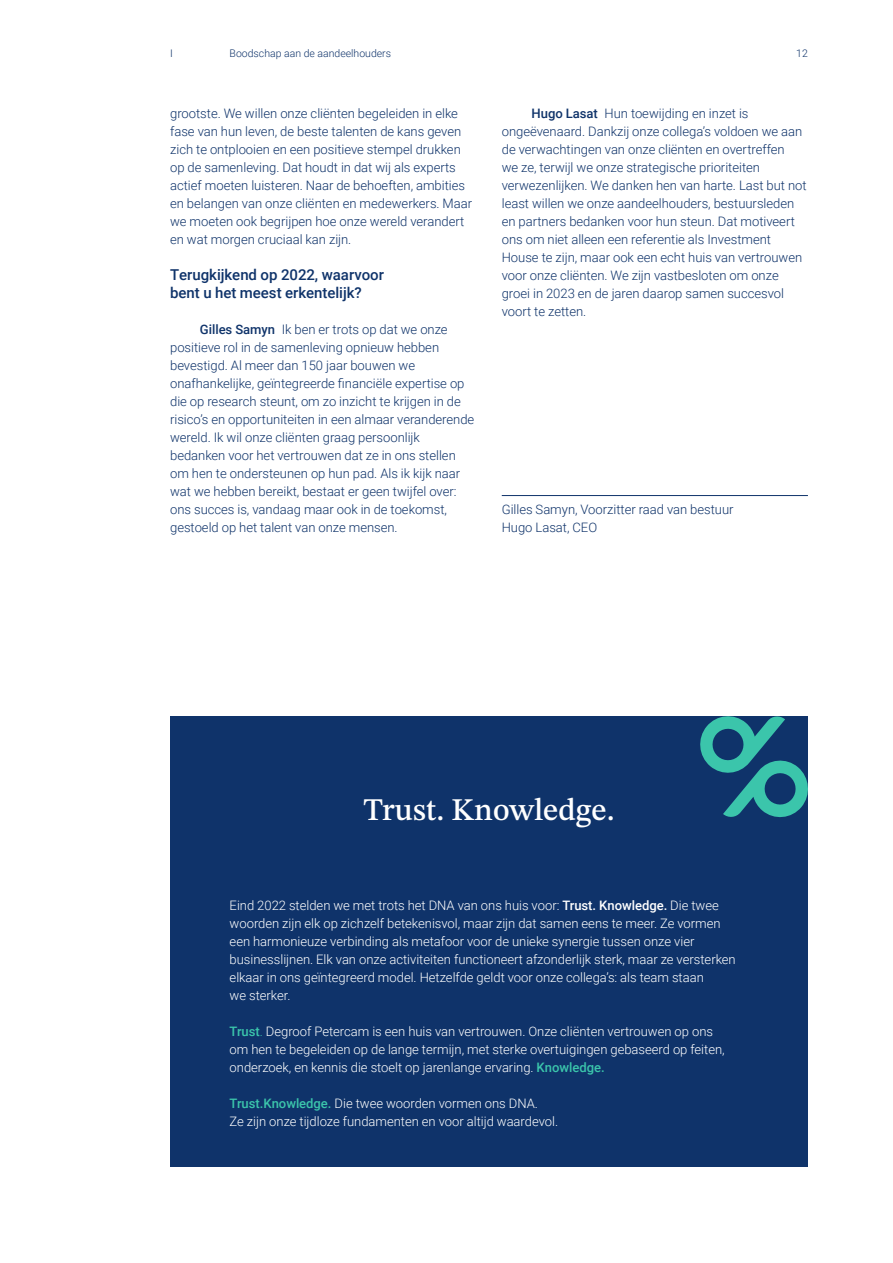
<style>
.page{position:relative;width:893px;height:1263px;background:#fff}
.page>*{position:absolute;margin:0;border:0;box-sizing:border-box;transform-origin:0 0}
.t1{font:500 31.5px "STIX Two Text";color:#fff}
.t2{font:500 15px/18px "Roboto";color:#0f336a}
.t3{font:300 13.05px/18px "Roboto";color:#0f336a}
.t4{font:300 13.05px/18px "Roboto";color:#fff}
.t5{font:300 10.5px "Roboto";color:#0f336a}
.s1{font-weight:500}
.s2{font-weight:500;color:#3bc5ab}
.s3{color:#3bc5ab}
</style>
<div class="page">
<hr style="left:502px;top:495px;width:306px;height:1px;background:#0f336a">
<div style="left:170px;top:716px;width:638px;height:450px;background:#0f336a"></div>
<svg style="left:700px;top:716px;width:108px;height:102px"></svg>
<p class="t5" style="left:170px;top:46px;width:4px">I</p>
<p class="t5" style="left:230px;top:46px;width:163px">Boodschap aan de aandeelhouders</p>
<p class="t5" style="left:796px;top:46px;width:13px">12</p>
<p class="t3" style="left:170px;top:104px;width:304px">grootste. We willen onze cliënten begeleiden in elke fase van hun leven, de beste talenten de kans geven zich te ontplooien en een positieve stempel drukken op de samenleving. Dat houdt in dat wij als experts actief moeten luisteren. Naar de behoeften, ambities en belangen van onze cliënten en medewerkers. Maar we moeten ook begrijpen hoe onze wereld verandert en wat morgen cruciaal kan zijn.</p>
<p class="t2" style="left:170px;top:265px;width:215px">Terugkijkend op 2022, waarvoor bent u het meest erkentelijk?</p>
<p class="t3" style="left:170px;top:320px;width:306px;text-indent:30px"><span class="s1">Gilles Samyn</span> Ik ben er trots op dat we onze positieve rol in de samenleving opnieuw hebben bevestigd. Al meer dan 150 jaar bouwen we onafhankelijke, geïntegreerde financiële expertise op die op research steunt, om zo inzicht te krijgen in de risico’s en opportuniteiten in een almaar veranderende wereld. Ik wil onze cliënten graag persoonlijk bedanken voor het vertrouwen dat ze in ons stellen om hen te ondersteunen op hun pad. Als ik kijk naar wat we hebben bereikt, bestaat er geen twijfel over: ons succes is, vandaag maar ook in de toekomst, gestoeld op het talent van onze mensen.</p>
<p class="t3" style="left:502px;top:104px;width:306px;text-indent:30px"><span class="s1">Hugo Lasat</span> Hun toewijding en inzet is ongeëvenaard. Dankzij onze collega’s voldoen we aan de verwachtingen van onze cliënten en overtreffen<br>we ze, terwijl we onze strategische prioriteiten verwezenlijken. We danken hen van harte. Last but not least willen we onze aandeelhouders, bestuursleden en partners bedanken voor hun steun. Dat motiveert ons om niet alleen een referentie als Investment House te zijn, maar ook een echt huis van vertrouwen voor onze cliënten. We zijn vastbesloten om onze groei in 2023 en de jaren daarop samen succesvol voort te zetten.</p>
<p class="t3" style="left:502px;top:500px;width:233px">Gilles Samyn, Voorzitter raad van bestuur<br>Hugo Lasat, CEO</p>
<h1 class="t1" style="left:363px;top:787px;width:253px">Trust. Knowledge.</h1>
<p class="t4" style="left:230px;top:896px;width:508px">Eind 2022 stelden we met trots het DNA van ons huis voor: <span class="s1">Trust. Knowledge.</span> Die twee woorden zijn elk op zichzelf betekenisvol, maar zijn dat samen eens te meer. Ze vormen een harmonieuze verbinding als metafoor voor de unieke synergie tussen onze vier businesslijnen. Elk van onze activiteiten functioneert afzonderlijk sterk, maar ze versterken elkaar in ons geïntegreerd model. Hetzelfde geldt voor onze collega’s: als team staan<br>we sterker.</p>
<p class="t4" style="left:230px;top:1022px;width:497px"><span class="s2">Trust</span><span class="s3">.</span> Degroof Petercam is een huis van vertrouwen. Onze cliënten vertrouwen op ons om hen te begeleiden op de lange termijn, met sterke overtuigingen gebaseerd op feiten, onderzoek, en kennis die stoelt op jarenlange ervaring. <span class="s2">Knowledge.</span></p>
<p class="t4" style="left:230px;top:1094px;width:330px"><span class="s2">Trust.Knowledge.</span> Die twee woorden vormen ons DNA.<br>Ze zijn onze tijdloze fundamenten en voor altijd waardevol.</p>
</div>
